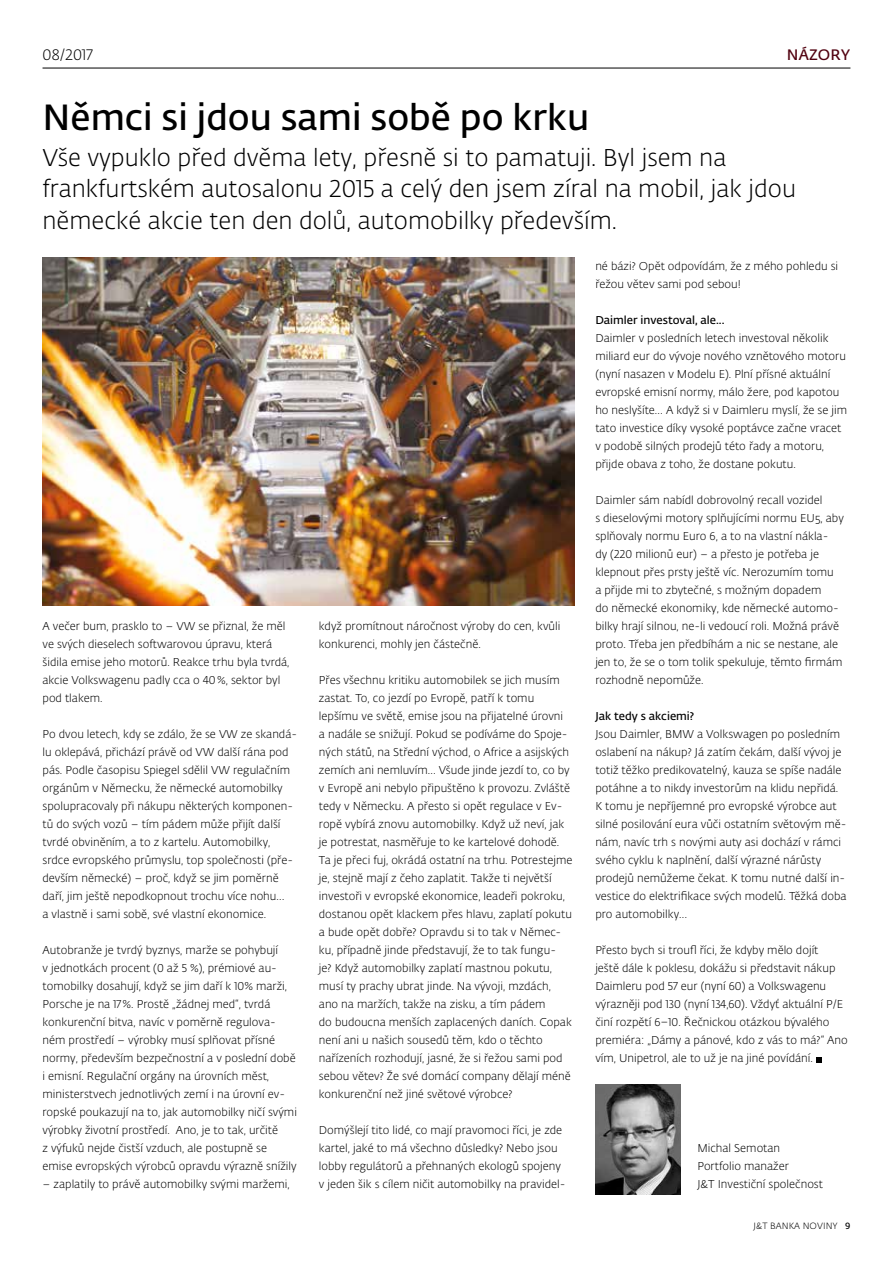
<style>
.page{position:relative;width:893px;height:1263px;background:#fff}
.page>*{position:absolute;margin:0;border:0;box-sizing:border-box;transform-origin:0 0}
.t1{font:600 36px "Fedra Sans Alt Pro";color:#000}
.t2{font:300 24px/31.5px "Fedra Sans Alt Pro";color:#000}
.t3{font:300 15px "Fedra Sans Alt Pro";letter-spacing:.01em;color:#000}
.t4{font:600 15px "Fedra Sans Alt Pro";letter-spacing:.01em;color:#510210}
.t5{font:300 11.25px/18px "Fedra Sans Alt Pro";color:#000}
.t6{font:600 11.25px "Fedra Sans Alt Pro";color:#000}
.t7{font:300 9px "Fedra Sans Alt Pro";letter-spacing:.01em;color:#000}
.s1{font-weight:600}
</style>
<div class="page">
<hr style="left:43px;top:68px;width:807px;height:1px;background:#000">
<svg style="left:816px;top:1057px;width:5px;height:5px"></svg>
<img style="left:595px;top:1084px;width:85px;height:111px">
<img style="left:43px;top:257px;width:531px;height:349px">
<h3 class="t3" style="left:43px;top:44px;width:51px">08/2017</h3>
<h3 class="t4" style="left:787px;top:43px;width:65px">NÁZORY</h3>
<h1 class="t1" style="left:43px;top:91px;width:548px">Němci si jdou sami sobě po krku</h1>
<h2 class="t2" style="left:43px;top:141px;width:755px">Vše vypuklo před dvěma lety, přesně si to pamatuji. Byl jsem na frankfurtském autosalonu 2015 a celý den jsem zíral na mobil, jak jdou německé akcie ten den dolů, automobilky především.</h2>
<p class="t5" style="left:43px;top:617px;width:249px">A večer bum, prasklo to – VW se přiznal, že měl ve svých dieselech softwarovou úpravu, která šidila emise jeho motorů. Reakce trhu byla tvrdá, akcie Volkswagenu padly cca o 40%, sektor byl pod tlakem.</p>
<p class="t5" style="left:43px;top:725px;width:256px">Po dvou letech, kdy se zdálo, že se VW ze skandá&shy;lu oklepává, přichází právě od VW další rána pod pás. Podle časopisu Spiegel sdělil VW regulačním orgánům v Německu, že německé automobilky spolupracovaly při nákupu některých komponen&shy;tů do svých vozů – tím pádem může přijít další tvrdé obviněním, a to z kartelu. Automobilky, srdce evropského průmyslu, top společnosti (pře&shy;devším německé) – proč, když se jim poměrně daří, jim ještě nepodkopnout trochu více nohu…<br>a vlastně i sami sobě, své vlastní ekonomice.</p>
<p class="t5" style="left:43px;top:941px;width:256px">Autobranže je tvrdý byznys, marže se pohybují<br>v jednotkách procent (0 až 5 %), prémiové au&shy;tomobilky dosahují, když se jim daří k 10% marži, Porsche je na 17%. Prostě „žádnej med“, tvrdá konkurenční bitva, navíc v poměrně regulova&shy;ném prostředí – výrobky musí splňovat přísné normy, především bezpečnostní a v poslední době i emisní. Regulační orgány na úrovních měst, ministerstvech jednotlivých zemí i na úrovní ev&shy;ropské poukazují na to, jak automobilky ničí svými výrobky životní prostředí. Ano, je to tak, určitě<br>z výfuků nejde čistší vzduch, ale postupně se emise evropských výrobců opravdu výrazně snížily</p>
<p class="t5" style="left:43px;top:1175px;width:249px">– zaplatily to právě automobilky svými maržemi,</p>
<p class="t5" style="left:319px;top:617px;width:243px">když promítnout náročnost výroby do cen, kvůli konkurenci, mohly jen částečně.</p>
<p class="t5" style="left:319px;top:671px;width:255px">Přes všechnu kritiku automobilek se jich musím zastat. To, co jezdí po Evropě, patří k tomu lepšímu ve světě, emise jsou na přijatelné úrovni<br>a nadále se snižují. Pokud se podíváme do Spoje&shy;ných států, na Střední východ, o Africe a asijských zemích ani nemluvím… Všude jinde jezdí to, co by v Evropě ani nebylo připuštěno k provozu. Zvláště tedy v Německu. A přesto si opět regulace v Ev&shy;ropě vybírá znovu automobilky. Když už neví, jak je potrestat, nasměřuje to ke kartelové dohodě.<br>Ta je přeci fuj, okrádá ostatní na trhu. Potrestejme je, stejně mají z čeho zaplatit. Takže ti největší investoři v evropské ekonomice, leadeři pokroku, dostanou opět klackem přes hlavu, zaplatí pokutu a bude opět dobře? Opravdu si to tak v Němec&shy;ku, případně jinde představují, že to tak fungu-<br>je? Když automobilky zaplatí mastnou pokutu, musí ty prachy ubrat jinde. Na vývoji, mzdách, ano na maržích, takže na zisku, a tím pádem<br>do budoucna menších zaplacených daních. Copak není ani u našich sousedů těm, kdo o těchto nařízeních rozhodují, jasné, že si řežou sami pod sebou větev? Že své domácí company dělají méně konkurenční než jiné světové výrobce?</p>
<p class="t5" style="left:319px;top:1121px;width:248px">Domýšlejí tito lidé, co mají pravomoci říci, je zde kartel, jaké to má všechno důsledky? Nebo jsou lobby regulátorů a přehnaných ekologů spojeny v jeden šik s cílem ničit automobilky na pravidel-</p>
<p class="t5" style="left:595px;top:257px;width:244px">né bázi? Opět odpovídám, že z mého pohledu si řežou větev sami pod sebou!</p>
<p class="t6" style="left:595px;top:312px;width:131px">Daimler investoval, ale...</p>
<p class="t5" style="left:595px;top:329px;width:253px">Daimler v posledních letech investoval několik miliard eur do vývoje nového vznětového motoru (nyní nasazen v Modelu E). Plní přísné aktuální evropské emisní normy, málo žere, pod kapotou ho neslyšíte… A když si v Daimleru myslí, že se jim tato investice díky vysoké poptávce začne vracet v podobě silných prodejů této řady a motoru, přijde obava z toho, že dostane pokutu.</p>
<p class="t5" style="left:595px;top:491px;width:250px">Daimler sám nabídl dobrovolný recall vozidel<br>s dieselovými motory splňujícími normu EU5, aby splňovaly normu Euro 6, a to na vlastní nákla-<br>dy (220 milionů eur) – a přesto je potřeba je klepnout přes prsty ještě víc. Nerozumím tomu<br>a přijde mi to zbytečné, s možným dopadem<br>do německé ekonomiky, kde německé automo&shy;bilky hrají silnou, ne-li vedoucí roli. Možná právě proto. Třeba jen předbíhám a nic se nestane, ale jen to, že se o tom tolik spekuluje, těmto firmám rozhodně nepomůže.</p>
<p class="t6" style="left:595px;top:708px;width:101px">Jak tedy s akciemi?</p>
<p class="t5" style="left:595px;top:725px;width:253px">Jsou Daimler, BMW a Volkswagen po posledním oslabení na nákup? Já zatím čekám, další vývoj je totiž těžko predikovatelný, kauza se spíše nadále potáhne a to nikdy investorům na klidu nepřidá.<br>K tomu je nepříjemné pro evropské výrobce aut silné posilování eura vůči ostatním světovým mě&shy;nám, navíc trh s novými auty asi dochází v rámci svého cyklu k naplnění, další výrazné nárůsty prodejů nemůžeme čekat. K tomu nutné další in&shy;vestice do elektrifikace svých modelů. Těžká doba pro automobilky…</p>
<p class="t5" style="left:595px;top:941px;width:254px">Přesto bych si troufl říci, že kdyby mělo dojít<br>ještě dále k poklesu, dokážu si představit nákup Daimleru pod 57 eur (nyní 60) a Volkswagenu výrazněji pod 130 (nyní 134,60). Vždyť aktuální P/E činí rozpětí 6–10. Řečnickou otázkou bývalého premiéra: „Dámy a pánové, kdo z vás to má?“ Ano vím, Unipetrol, ale to už je na jiné povídání.</p>
<p class="t5" style="left:697px;top:1139px;width:127px">Michal Semotan<br>Portfolio manažer<br>J&amp;T Investiční společnost</p>
<p class="t7" style="left:754px;top:1220px;width:98px">J&amp;T BANKA NOVINY <span class="s1">9</span></p>
</div>
